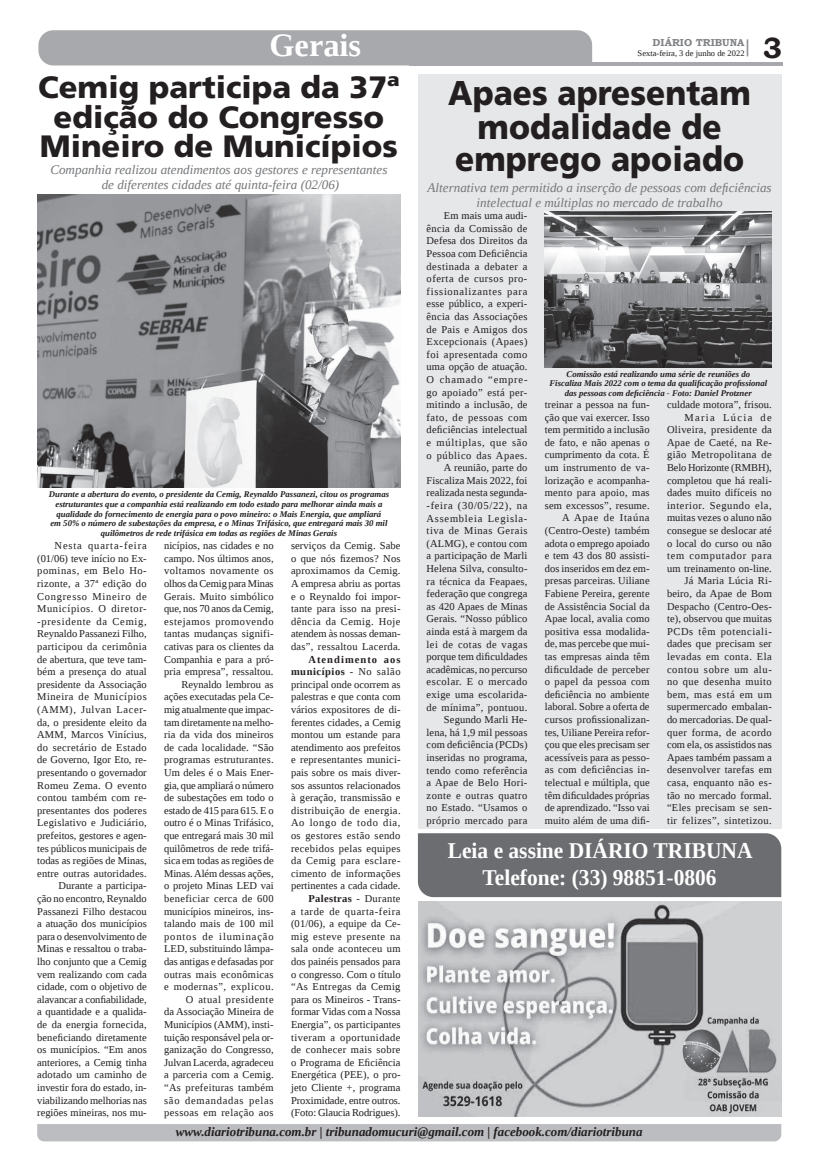
<style>
.page{position:relative;width:821px;height:1166px;background:#fff}
.page>*{position:absolute;margin:0;border:0;box-sizing:border-box;transform-origin:0 0}
.t1{font:900 34.39px/33.2px "Frutiger LT Std";color:#231f20;text-align:center;scale:.92 1}
.t2{font:700 32.38px "Liberation Serif";color:#fff}
.t3{font:900 30.89px/29.8px "Frutiger LT Std";color:#231f20;text-align:center}
.t4{font:700 29.31px "Bookman Old Style";color:#231f20}
.t5{font:700 22.49px/26.9px "Liberation Serif";color:#fff;text-align:center;scale:.95 1}
.t6{font:italic 13.12px/14.9px "Liberation Serif";color:#76787b;text-align:center}
.t7{font:italic 700 12.95px "Liberation Serif";color:#231f20}
.t8{font:10.5px/12.6px "Liberation Serif";letter-spacing:.01em;color:#231f20;text-align:right}
.t9{font:700 10.06px "Bookman Old Style";color:#808285}
.t10{font:italic 700 8.75px/9.6px "Liberation Serif";color:#231f20;text-align:center}
.t11{font:8.4px "Liberation Serif";color:#231f20}
.s1{font-weight:700}
</style>
<div class="page">
<hr style="left:409px;top:62px;width:374px;height:3px;background:#a8a9ad">
<div style="left:38px;top:30px;width:554px;height:35px;background:#a8a9ad"></div>
<svg style="left:747px;top:39px;width:1px;height:17px"></svg>
<div style="left:37px;top:1124px;width:744px;height:17px;background:#bcbdc0"></div>
<div style="left:418px;top:74px;width:363px;height:755px;background:#e6e7e9"></div>
<img style="left:418px;top:901px;width:363px;height:215px">
<div style="left:418px;top:833px;width:363px;height:64px;background:#6c6d70"></div>
<img style="left:37px;top:195px;width:364px;height:292px">
<img style="left:545px;top:212px;width:227px;height:155px">
<h2 class="t2" style="left:269px;top:24px;width:93px">Gerais</h2>
<h3 class="t3" style="left:38px;top:72px;width:363px">Cemig participa da 37ª edição do Congresso<br>Mineiro de Municípios</h3>
<p class="t6" style="left:50px;top:162px;width:339px">Companhia realizou atendimentos aos gestores e representantes de diferentes cidades até quinta-feira (02/06)</p>
<p class="t10" style="left:49px;top:490px;width:342px">Durante a abertura do evento, o presidente da Cemig, Reynaldo Passanezi, citou os programas estruturantes que a companhia está realizando em todo estado para melhorar ainda mais a qualidade do fornecimento de energia para o povo mineiro: o Mais Energia, que ampliará<br>em 50% o número de subestações da empresa, e o Minas Trifásico, que entregará mais 30 mil quilômetros de rede trifásica em todas as regiões de Minas Gerais</p>
<p class="t8" style="left:37px;top:539px;width:111px">Nesta quarta-feira (01/06) teve início no Ex&shy;pominas, em Belo Ho&shy;rizonte, a 37ª edição do<br>Congresso Mineiro de<br>Municípios. O diretor--presidente da Cemig,<br>Reynaldo Passanezi Filho, participou da cerimônia de abertura, que teve tam&shy;bém a presença do atual presidente da Associação<br>Mineira de Municípios (AMM), Julvan Lacer&shy;da, o presidente eleito da<br>AMM, Marcos Vinícius, do secretário de Estado de Governo, Igor Eto, re&shy;presentando o governador<br>Romeu Zema. O evento contou também com re&shy;presentantes dos poderes<br>Legislativo e Judiciário, prefeitos, gestores e agen&shy;tes públicos municipais de todas as regiões de Minas, entre outras autoridades.<br>Durante a participa-<br>ção no encontro, Reynaldo<br>Passanezi Filho destacou a atuação dos municípios para o desenvolvimento de<br>Minas e ressaltou o traba&shy;lho conjunto que a Cemig vem realizando com cada cidade, com o objetivo de alavancar a confiabilidade, a quantidade e a qualida&shy;de da energia fornecida, beneficiando diretamente os municípios. “Em anos anteriores, a Cemig tinha adotado um caminho de investir fora do estado, in&shy;viabilizando melhorias nas regiões mineiras, nos mu-</p>
<p class="t8" style="left:164px;top:539px;width:111px">nicípios, nas cidades e no campo. Nos últimos anos, voltamos novamente os olhos da Cemig para Minas<br>Gerais. Muito simbólico que, nos 70 anos da Cemig, estejamos promovendo tantas mudanças signifi&shy;cativas para os clientes da<br>Companhia e para a pró&shy;pria empresa”, ressaltou.<br>Reynaldo lembrou as ações executadas pela Ce&shy;mig atualmente que impac&shy;tam diretamente na melho&shy;ria da vida dos mineiros de cada localidade. “São programas estruturantes.<br>Um deles é o Mais Ener&shy;gia, que ampliará o número de subestações em todo o estado de 415 para 615. E o outro é o Minas Trifásico, que entregará mais 30 mil quilômetros de rede trifá&shy;sica em todas as regiões de<br>Minas. Além dessas ações, o projeto Minas LED vai beneficiar cerca de 600 municípios mineiros, ins&shy;talando mais de 100 mil pontos de iluminação<br>LED, substituindo lâmpa&shy;das antigas e defasadas por outras mais econômicas e modernas”, explicou.<br>O atual presidente<br>da Associação Mineira de<br>Municípios (AMM), insti&shy;tuição responsável pela or&shy;ganização do Congresso,<br>Julvan Lacerda, agradeceu a parceria com a Cemig. “As prefeituras também são demandadas pelas pessoas em relação aos</p>
<p class="t8" style="left:291px;top:539px;width:111px;text-align:justify">serviços da Cemig. Sabe o que nós fizemos? Nos aproximamos da Cemig.<br>A empresa abriu as portas e o Reynaldo foi impor&shy;tante para isso na presi&shy;dência da Cemig. Hoje atendem às nossas deman&shy;das”, ressaltou Lacerda.</p>
<p class="t8" style="left:291px;top:653px;width:111px"><span class="s1">Atendimento aos municípios</span> - No salão principal onde ocorrem as palestras e que conta com vários expositores de di&shy;ferentes cidades, a Cemig montou um estande para atendimento aos prefeitos e representantes munici&shy;pais sobre os mais diver&shy;sos assuntos relacionados à geração, transmissão e distribuição de energia.<br>Ao longo de todo dia, os gestores estão sendo recebidos pelas equipes da Cemig para esclare&shy;cimento de informações pertinentes a cada cidade.<br><span class="s1">Palestras</span> - Durante<br>a tarde de quarta-feira (01/06), a equipe da Ce&shy;mig esteve presente na sala onde aconteceu um dos painéis pensados para o congresso. Com o título “As Entregas da Cemig para os Mineiros - Trans&shy;formar Vidas com a Nossa<br>Energia”, os participantes tiveram a oportunidade de conhecer mais sobre o Programa de Eficiência<br>Energética (PEE), o pro&shy;jeto Cliente +, programa<br>Proximidade, entre outros. (Foto: Glaucia Rodrigues).</p>
<p class="t9" style="left:653px;top:35px;width:93px">DIÁRIO TRIBUNA</p>
<p class="t11" style="left:638px;top:48px;width:109px">Sexta-feira, 3 de junho de 2022</p>
<h3 class="t4" style="left:763px;top:27px;width:21px">3</h3>
<h1 class="t1" style="left:448px;top:76px;width:331px">Apaes apresentam modalidade de emprego apoiado</h1>
<p class="t8" style="left:427px;top:209px;width:102px">Em mais uma audi&shy;ência da Comissão de<br>Defesa dos Direitos da<br>Pessoa com Deficiência destinada a debater a oferta de cursos pro&shy;fissionalizantes para esse público, a experi&shy;ência das Associações de Pais e Amigos dos<br>Excepcionais (Apaes) foi apresentada como uma opção de atuação.<br>O chamado “empre&shy;go apoiado” está per&shy;mitindo a inclusão, de fato, de pessoas com deficiências intelectual e múltiplas, que são o público das Apaes.<br>A reunião, parte do<br>Fiscaliza Mais 2022, foi realizada nesta segunda--feira (30/05/22), na<br>Assembleia Legisla&shy;tiva de Minas Gerais (ALMG), e contou com a participação de Marli<br>Helena Silva, consulto&shy;ra técnica da Feapaes, federação que congrega as 420 Apaes de Minas<br>Gerais. “Nosso público ainda está à margem da lei de cotas de vagas porque tem dificuldades acadêmicas, no percurso escolar. E o mercado exige uma escolarida&shy;de mínima”, pontuou.<br>Segundo Marli He&shy;lena, há 1,9 mil pessoas com deficiência (PCDs) inseridas no programa, tendo como referência a Apae de Belo Hori&shy;zonte e outras quatro no Estado. “Usamos o próprio mercado para</p>
<p class="t6" style="left:428px;top:180px;width:346px">Alternativa tem permitido a inserção de pessoas com deficiências intelectual e múltiplas no mercado de trabalho</p>
<p class="t10" style="left:549px;top:369px;width:219px">Comissão está realizando uma série de reuniões do<br>Fiscaliza Mais 2022 com o tema da qualificação profissional das pessoas com deficiência - Foto: Daniel Protzner</p>
<p class="t8" style="left:545px;top:398px;width:106px">treinar a pessoa na fun&shy;ção que vai exercer. Isso tem permitido a inclusão de fato, e não apenas o cumprimento da cota. É um instrumento de va&shy;lorização e acompanha&shy;mento para apoio, mas sem excessos”, resume.<br>A Apae de Itaúna (Centro-Oeste) também adota o emprego apoiado e tem 43 dos 80 assisti&shy;dos inseridos em dez em&shy;presas parceiras. Uiliane<br>Fabiene Pereira, gerente de Assistência Social da<br>Apae local, avalia como positiva essa modalida&shy;de, mas percebe que mui&shy;tas empresas ainda têm dificuldade de perceber o papel da pessoa com deficiência no ambiente laboral. Sobre a oferta de cursos profissionalizan&shy;tes, Uiliane Pereira refor&shy;çou que eles precisam ser acessíveis para as pesso&shy;as com deficiências in&shy;telectual e múltipla, que têm dificuldades próprias de aprendizado. “Isso vai muito além de uma difi-</p>
<p class="t8" style="left:667px;top:398px;width:106px">culdade motora”, frisou.<br>Maria Lúcia de<br>Oliveira, presidente da<br>Apae de Caeté, na Re&shy;gião Metropolitana de<br>Belo Horizonte (RMBH), completou que há reali&shy;dades muito difíceis no interior. Segundo ela, muitas vezes o aluno não consegue se deslocar até o local do curso ou não tem computador para um treinamento on-line.<br>Já Maria Lúcia Ri&shy;beiro, da Apae de Bom<br>Despacho (Centro-Oes&shy;te), observou que muitas<br>PCDs têm potenciali&shy;dades que precisam ser levadas em conta. Ela contou sobre um alu&shy;no que desenha muito bem, mas está em um supermercado embalan&shy;do mercadorias. De qual&shy;quer forma, de acordo com ela, os assistidos nas<br>Apaes também passam a desenvolver tarefas em casa, enquanto não es&shy;tão no mercado formal. “Eles precisam se sen&shy;tir felizes”, sintetizou.</p>
<h3 class="t5" style="left:448px;top:837px;width:322px">Leia e assine DIÁRIO TRIBUNA<br>Telefone: (33) 98851-0806</h3>
<p class="t7" style="left:176px;top:1123px;width:468px">www.diariotribuna.com.br | tribunadomucuri@gmail.com | facebook.com/diariotribuna</p>
</div>
